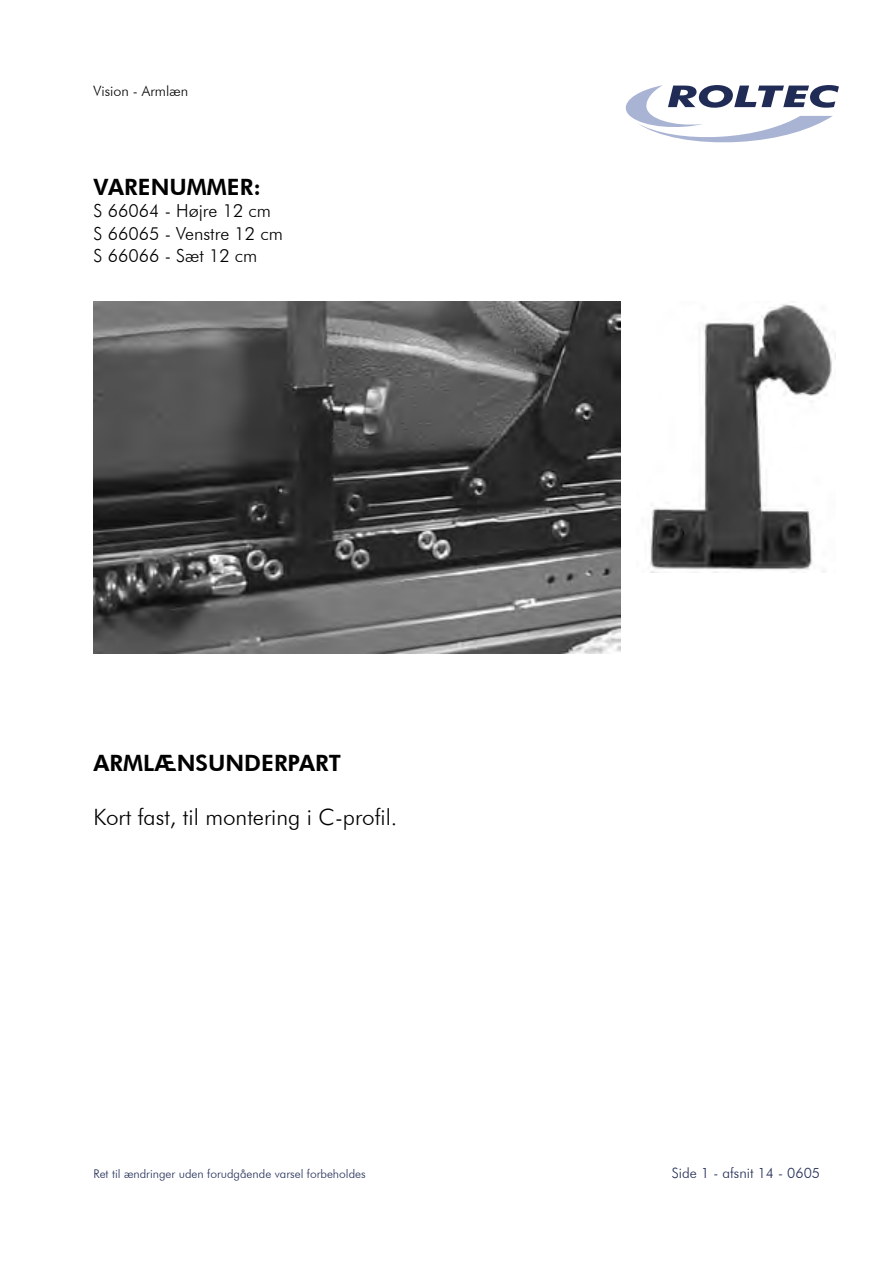
<style>
.page{position:relative;width:893px;height:1263px;background:#fff}
.page>*{position:absolute;margin:0;border:0;box-sizing:border-box;transform-origin:0 0}
.t1{font:300 22.5px "Futura BT";color:#000}
.t2{font:800 22.5px "Futura BT";color:#000}
.t3{font:300 18px "Futura BT";color:#000}
.t4{font:300 14.25px "Futura BT";color:#212c56}
.t5{font:300 14.25px "Futura BT";color:#000}
.t6{font:300 12px "Futura BT";color:#212c56}
</style>
<div class="page">
<svg style="left:625px;top:85px;width:214px;height:58px"></svg>
<img style="left:94px;top:302px;width:527px;height:351px">
<img style="left:650px;top:304px;width:186px;height:269px">
<p class="t5" style="left:94px;top:82px;width:96px">Vision - Armlæn</p>
<p class="t2" style="left:94px;top:173px;width:169px">VARENUMMER:</p>
<p class="t3" style="left:94px;top:200px;width:179px">S 66064 - Højre 12 cm</p>
<p class="t3" style="left:94px;top:223px;width:191px">S 66065 - Venstre 12 cm</p>
<p class="t3" style="left:94px;top:245px;width:165px">S 66066 - Sæt 12 cm</p>
<p class="t2" style="left:94px;top:749px;width:249px">ARMLÆNSUNDERPART</p>
<p class="t1" style="left:94px;top:803px;width:305px">Kort fast, til montering i C-profil.</p>
<p class="t6" style="left:94px;top:1166px;width:274px">Ret til ændringer uden forudgående varsel forbeholdes</p>
<p class="t4" style="left:672px;top:1164px;width:150px">Side 1 - afsnit 14 - 0605</p>
</div>
